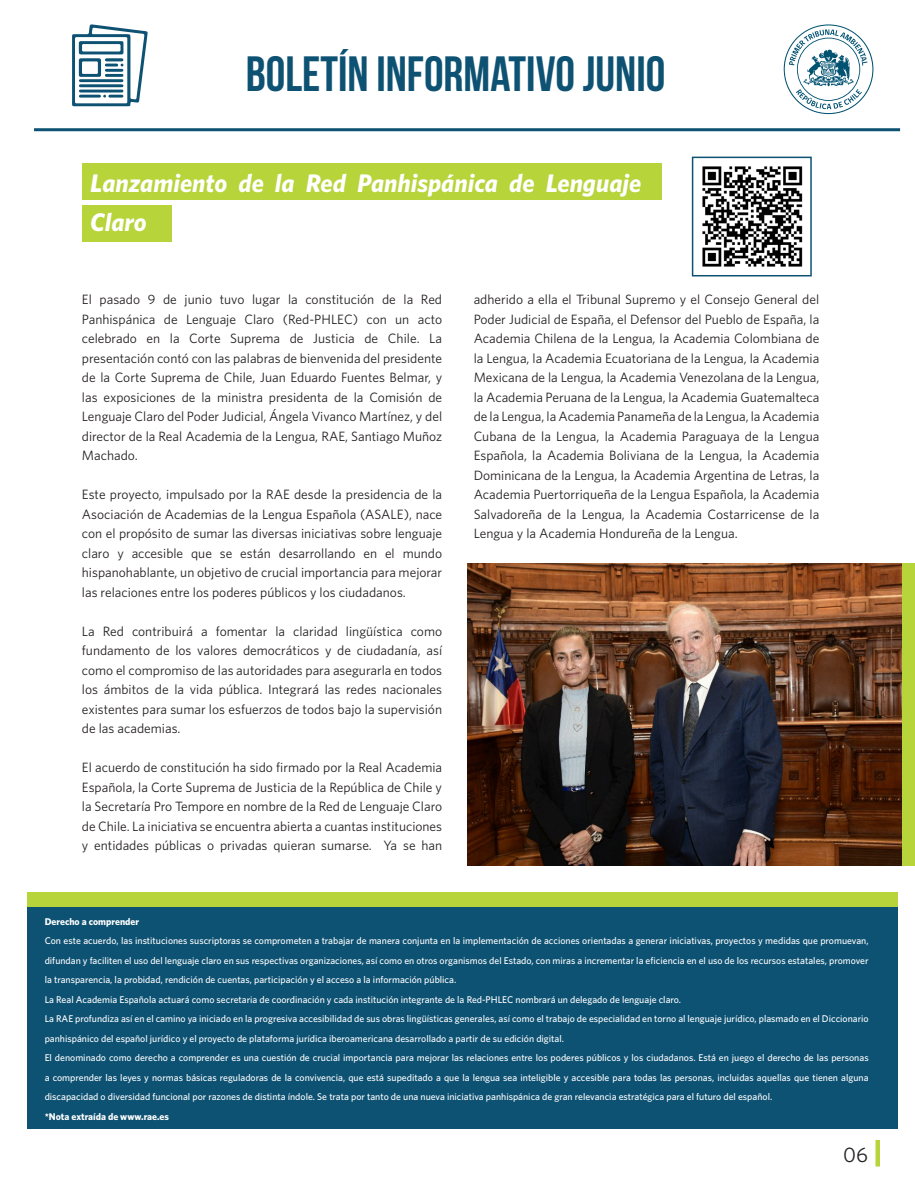
<style>
.page{position:relative;width:915px;height:1191px;background:#fff}
.page>*{position:absolute;margin:0;border:0;box-sizing:border-box;transform-origin:0 0}
.t1{font:700 49.5px "Bebas Neue";color:#0e5273}
.t2{font:italic 700 25.5px/39px "Whitney";color:#fff}
.t3{font:21px "Whitney";color:#231f20}
.t4{font:13.5px/19.5px "Whitney";color:#231f20;text-align:justify}
.t5{font:500 9.75px/19.5px "Whitney";color:#fff}
.t6{font:700 9.75px "Whitney";color:#fff}
</style>
<div class="page">
<div style="left:27px;top:905px;width:869px;height:223px;background:#0e5273"></div>
<div style="left:27px;top:892px;width:870px;height:15px;background:#b7d43a"></div>
<hr style="left:34px;top:128px;width:865px;height:3px;background:#0e5273">
<svg style="left:72px;top:24px;width:76px;height:82px"></svg>
<div style="left:82px;top:163px;width:579px;height:36px;background:#b7d43a"></div>
<div style="left:82px;top:205px;width:89px;height:37px;background:#b7d43a"></div>
<img style="left:702px;top:166px;width:101px;height:101px">
<div style="left:691px;top:157px;width:120px;height:119px;border:2px solid #0e5273"></div>
<svg style="left:783px;top:24px;width:90px;height:90px"></svg>
<svg style="left:875px;top:1140px;width:4px;height:26px"></svg>
<img style="left:467px;top:563px;width:435px;height:302px">
<div style="left:902px;top:563px;width:12px;height:302px;background:#b7d43a"></div>
<h1 class="t1" style="left:246px;top:47px;width:421px">BOLETÍN INFORMATIVO JUNIO</h1>
<h2 class="t2" style="left:90px;top:163px;width:552px">Lanzamiento de la Red Panhispánica de Lenguaje<br>Claro</h2>
<p class="t4" style="left:82px;top:289px;width:361px">El pasado 9 de junio tuvo lugar la constitución de la Red Panhispánica de Lenguaje Claro (Red-PHLEC) con un acto celebrado en la Corte Suprema de Justicia de Chile. La presentación contó con las palabras de bienvenida del presidente de la Corte Suprema de Chile, Juan Eduardo Fuentes Belmar, y las exposiciones de la ministra presidenta de la Comisión de Lenguaje Claro del Poder Judicial, Ángela Vivanco Martínez, y del director de la Real Academia de la Lengua, RAE, Santiago Muñoz Machado.</p>
<p class="t4" style="left:82px;top:484px;width:361px">Este proyecto, impulsado por la RAE desde la presidencia de la Asociación de Academias de la Lengua Española (ASALE), nace con el propósito de sumar las diversas iniciativas sobre lenguaje claro y accesible que se están desarrollando en el mundo hispanohablante, un objetivo de crucial importancia para mejorar las relaciones entre los poderes públicos y los ciudadanos.</p>
<p class="t4" style="left:82px;top:621px;width:361px">La Red contribuirá a fomentar la claridad lingüística como fundamento de los valores democráticos y de ciudadanía, así como el compromiso de las autoridades para asegurarla en todos los ámbitos de la vida pública. Integrará las redes nacionales existentes para sumar los esfuerzos de todos bajo la supervisión de las academias.</p>
<p class="t4" style="left:82px;top:757px;width:361px">El acuerdo de constitución ha sido firmado por la Real Academia Española, la Corte Suprema de Justicia de la República de Chile y la Secretaría Pro Tempore en nombre de la Red de Lenguaje Claro de Chile. La iniciativa se encuentra abierta a cuantas instituciones y entidades públicas o privadas quieran sumarse. Ya se han</p>
<p class="t4" style="left:473px;top:289px;width:347px">adherido a ella el Tribunal Supremo y el Consejo General del Poder Judicial de España, el Defensor del Pueblo de España, la Academia Chilena de la Lengua, la Academia Colombiana de la Lengua, la Academia Ecuatoriana de la Lengua, la Academia Mexicana de la Lengua, la Academia Venezolana de la Lengua, la Academia Peruana de la Lengua, la Academia Guatemalteca de la Lengua, la Academia Panameña de la Lengua, la Academia Cubana de la Lengua, la Academia Paraguaya de la Lengua Española, la Academia Boliviana de la Lengua, la Academia Dominicana de la Lengua, la Academia Argentina de Letras, la Academia Puertorriqueña de la Lengua Española, la Academia Salvadoreña de la Lengua, la Academia Costarricense de la Lengua y la Academia Hondureña de la Lengua.</p>
<p class="t6" style="left:45px;top:915px;width:96px">Derecho a comprender</p>
<p class="t5" style="left:45px;top:930px;width:825px">Con este acuerdo, las instituciones suscriptoras se comprometen a trabajar de manera conjunta en la implementación de acciones orientadas a generar iniciativas, proyectos y medidas que promuevan, difundan y faciliten el uso del lenguaje claro en sus respectivas organizaciones, así como en otros organismos del Estado, con miras a incrementar la eficiencia en el uso de los recursos estatales, promover la transparencia, la probidad, rendición de cuentas, participación y el acceso a la información pública.<br>La Real Academia Española actuará como secretaria de coordinación y cada institución integrante de la Red-PHLEC nombrará un delegado de lenguaje claro.<br>La RAE profundiza así en el camino ya iniciado en la progresiva accesibilidad de sus obras lingüísticas generales, así como el trabajo de especialidad en torno al lenguaje jurídico, plasmado en el Diccionario panhispánico del español jurídico y el proyecto de plataforma jurídica iberoamericana desarrollado a partir de su edición digital.<br>El denominado como derecho a comprender es una cuestión de crucial importancia para mejorar las relaciones entre los poderes públicos y los ciudadanos. Está en juego el derecho de las personas a comprender las leyes y normas básicas reguladoras de la convivencia, que está supeditado a que la lengua sea inteligible y accesible para todas las personas, incluidas aquellas que tienen alguna discapacidad o diversidad funcional por razones de distinta índole. Se trata por tanto de una nueva iniciativa panhispánica de gran relevancia estratégica para el futuro del español.</p>
<p class="t6" style="left:45px;top:1110px;width:126px">*Nota extraída de www.rae.es</p>
<h3 class="t3" style="left:843px;top:1142px;width:26px">06</h3>
</div>
